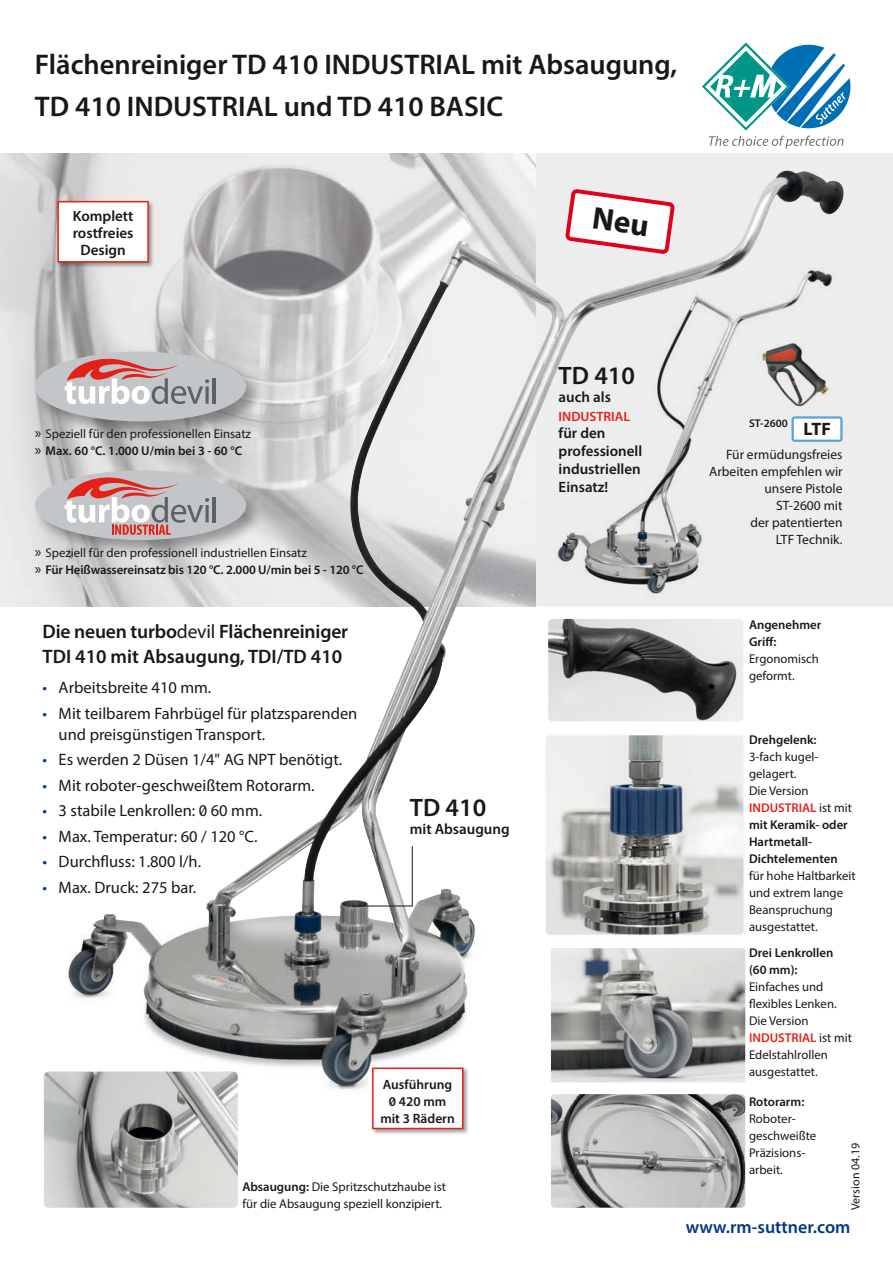
<style>
.page{position:relative;width:893px;height:1263px;background:#fff}
.page>*{position:absolute;margin:0;border:0;box-sizing:border-box;transform-origin:0 0}
.t1{font:600 28.5px/42px "Myriad Pro";color:#1a171c}
.t2{font:600 25.35px "Myriad Pro";color:#1a171c}
.t3{font:600 19.5px/25.5px "Myriad Pro";letter-spacing:-.01em;color:#1a171c}
.t4{font:600 18px "Myriad Pro";color:#003883}
.t5{font:700 18px "Myriad Pro";color:#1a171c}
.t6{font:16.5px/21.3px "Myriad Pro";color:#1a171c}
.t7{font:600 15px/18px "Myriad Pro";color:#1a171c}
.t8{font:13.5px/17px "Myriad Pro";color:#1a171c;text-align:right}
.t9{font:600 13.5px/17px "Myriad Pro";color:#1a171c;text-align:center}
.t10{font:600 13.5px "Myriad Pro";color:#e32119}
.t11{font:12.75px/17px "Myriad Pro";color:#1a171c}
.t12{font:600 12.75px/17px "Myriad Pro";color:#1a171c}
.t13{font:12px "Myriad Pro";color:#1a171c}
.t14{font:600 11.25px "Myriad Pro";color:#1a171c}
.s1{font-size:15.75px}
.s2{font-weight:600}
.s3{font-weight:400;font-size:15.75px}
.s4{font-weight:400}
.s5{color:#003883}
.s6{color:#e32119}
.s7{font-weight:600;color:#e32119}
</style>
<div class="page">
<div style="left:536px;top:153px;width:357px;height:453px;background:#ededee"></div>
<div style="left:787px;top:267px;width:49px;height:332px;background:#eceded"></div>
<img style="left:0;top:153px;width:536px;height:453px">
<img style="left:69px;top:171px;width:718px;height:914px">
<div style="left:793px;top:417px;width:48px;height:24px;background:#fff;border-radius:2px"></div>
<div style="left:791px;top:416px;width:51px;height:26px;border:2px solid #5ca2d4;border-radius:2px"></div>
<div style="left:32px;top:349px;width:233px;height:91px;background:#1a171c;opacity:.4"></div>
<div style="left:35px;top:352px;width:211px;height:69px;background:#c3c6c8;border-radius:50%"></div>
<hr style="left:213px;top:378px;width:3px;height:26px;background:#5c6166">
<svg style="left:65px;top:358px;width:144px;height:46px"></svg>
<div style="left:32px;top:467px;width:233px;height:92px;background:#1a171c;opacity:.4"></div>
<svg style="left:35px;top:470px;width:211px;height:70px;background:#c4b6b6"></svg>
<img style="left:748px;top:340px;width:94px;height:69px">
<img style="left:549px;top:620px;width:193px;height:100px">
<div style="left:546px;top:617px;width:199px;height:106px;border:2px solid #fff;border-radius:5px"></div>
<img style="left:44px;top:1071px;width:194px;height:137px">
<img style="left:551px;top:1094px;width:194px;height:114px">
<img style="left:551px;top:948px;width:194px;height:134px">
<img style="left:547px;top:736px;width:195px;height:197px">
<div style="left:544px;top:733px;width:201px;height:203px;border:2px solid #fbfbfc;border-radius:5px"></div>
<hr style="left:352px;top:906px;width:60px;height:1px;background:#1a171c">
<hr style="left:412px;top:846px;width:1px;height:60px;background:#1a171c">
<svg style="left:702px;top:43px;width:148px;height:106px"></svg>
<div style="left:56px;top:200px;width:98px;height:68px;background:#1a171c;opacity:.4"></div>
<div style="left:57px;top:201px;width:92px;height:62px;background:#fff;border:2px solid #e32119"></div>
<div style="left:371px;top:1066px;width:98px;height:69px;background:#1a171c;opacity:.4"></div>
<div style="left:372px;top:1067px;width:91px;height:62px;background:#fff;border:2px solid #e32119"></div>
<svg style="left:563px;top:187px;width:114px;height:104px"></svg>
<h1 class="t1" style="left:35px;top:43px;width:644px">Flächenreiniger TD 410 INDUSTRIAL mit Absaugung,<br>TD 410 INDUSTRIAL und TD 410 BASIC</h1>
<p class="t7" style="left:73px;top:207px;width:62px;line-height:17px;text-align:center">Komplett rostfreies<br>Design</p>
<p class="t11" style="left:35px;top:425px;width:218px"><span class="s1">»</span> Speziell für den professionellen Einsatz <span class="s1">»</span> <span class="s2">Max. 60 °C. 1.000 U/min bei 3 - 60 °C</span></p>
<p class="t12" style="left:35px;top:544px;width:330px"><span class="s3">»</span> <span class="s4">Speziell für den professionell industriellen Einsatz<br></span><span class="s3">»</span> Für Heißwassereinsatz bis 120 °C. 2.000 U/min bei 5 - 120 °C</p>
<h3 class="t3" style="left:43px;top:618px;width:307px">Die neuen turbo<span class="s4">devil</span> Flächenreiniger<br>TDI 410 mit Absaugung, TDI/TD 410</h3>
<p class="t6" style="left:43px;top:677px;width:170px"><span class="s5">•</span> Arbeitsbreite 410 mm.</p>
<p class="t6" style="left:59px;top:702px;width:300px;text-indent:-16px"><span class="s5">•</span> Mit teilbarem Fahrbügel für platzsparenden und preisgünstigen Transport.</p>
<p class="t6" style="left:43px;top:749px;width:301px"><span class="s5">•</span> Es werden 2 Düsen 1/4" AG NPT benötigt.</p>
<p class="t6" style="left:43px;top:774px;width:273px"><span class="s5">•</span> Mit roboter-geschweißtem Rotorarm.</p>
<p class="t6" style="left:43px;top:800px;width:221px"><span class="s5">•</span> 3 stabile Lenkrollen: 0 60 mm.</p>
<p class="t6" style="left:43px;top:825px;width:216px"><span class="s5">•</span> Max. Temperatur: 60 / 120 °C.</p>
<p class="t6" style="left:43px;top:851px;width:160px"><span class="s5">•</span> Durchfluss: 1.800 l/h.</p>
<p class="t6" style="left:43px;top:876px;width:155px"><span class="s5">•</span> Max. Druck: 275 bar.</p>
<h2 class="t2" style="left:410px;top:792px;width:78px">TD 410</h2>
<p class="t7" style="left:410px;top:820px;width:101px">mit Absaugung</p>
<p class="t9" style="left:380px;top:1075px;width:76px">Ausführung<br>0 420 mm mit 3 Rädern</p>
<p class="t11" style="left:242px;top:1178px;width:205px"><span class="s2">Absaugung:</span> Die Spritzschutzhaube ist für die Absaugung speziell konzipiert.</p>
<h2 class="t2" style="left:559px;top:360px;width:78px">TD 410</h2>
<p class="t7" style="left:559px;top:388px;width:54px">auch als</p>
<p class="t10" style="left:559px;top:408px;width:73px">INDUSTRIAL</p>
<p class="t7" style="left:559px;top:424px;width:85px">für den professionell industriellen<br>Einsatz!</p>
<p class="t14" style="left:749px;top:416px;width:40px">ST-2600</p>
<h3 class="t5" style="left:804px;top:417px;width:29px">LTF</h3>
<p class="t8" style="left:709px;top:446px;width:135px">Für ermüdungsfreies<br>Arbeiten empfehlen wir unsere Pistole<br>ST-2600 mit<br>der patentierten<br>LTF Technik.</p>
<p class="t12" style="left:749px;top:616px;width:74px">Angenehmer<br>Griff:</p>
<p class="t11" style="left:749px;top:650px;width:71px">Ergonomisch geformt.</p>
<p class="t12" style="left:749px;top:731px;width:69px">Drehgelenk:</p>
<p class="t12" style="left:749px;top:748px;width:105px"><span class="s4">3-fach kugel&shy;gelagert.<br>Die Version<br></span><span class="s6">INDUSTRIAL</span> <span class="s4">ist mit </span>mit Keramik- oder<br>Hartmetall-<br>Dichtelementen</p>
<p class="t11" style="left:749px;top:867px;width:108px">für hohe Haltbarkeit und extrem lange<br>Beanspruchung ausgestattet.</p>
<p class="t12" style="left:749px;top:944px;width:86px">Drei Lenkrollen (60 mm):</p>
<p class="t11" style="left:749px;top:978px;width:105px">Einfaches und flexibles Lenken.<br>Die Version<br><span class="s7">INDUSTRIAL</span> ist mit<br>Edelstahlrollen ausgestattet.</p>
<p class="t12" style="left:749px;top:1092px;width:57px">Rotorarm:</p>
<p class="t11" style="left:749px;top:1110px;width:69px">Roboter&shy;geschweißte<br>Präzisions&shy;arbeit.</p>
<p class="t13" style="left:848px;top:1210px;width:68px;rotate:-90deg">Version 04.19</p>
<h3 class="t4" style="left:686px;top:1215px;width:166px">www.rm-suttner.com</h3>
</div>
